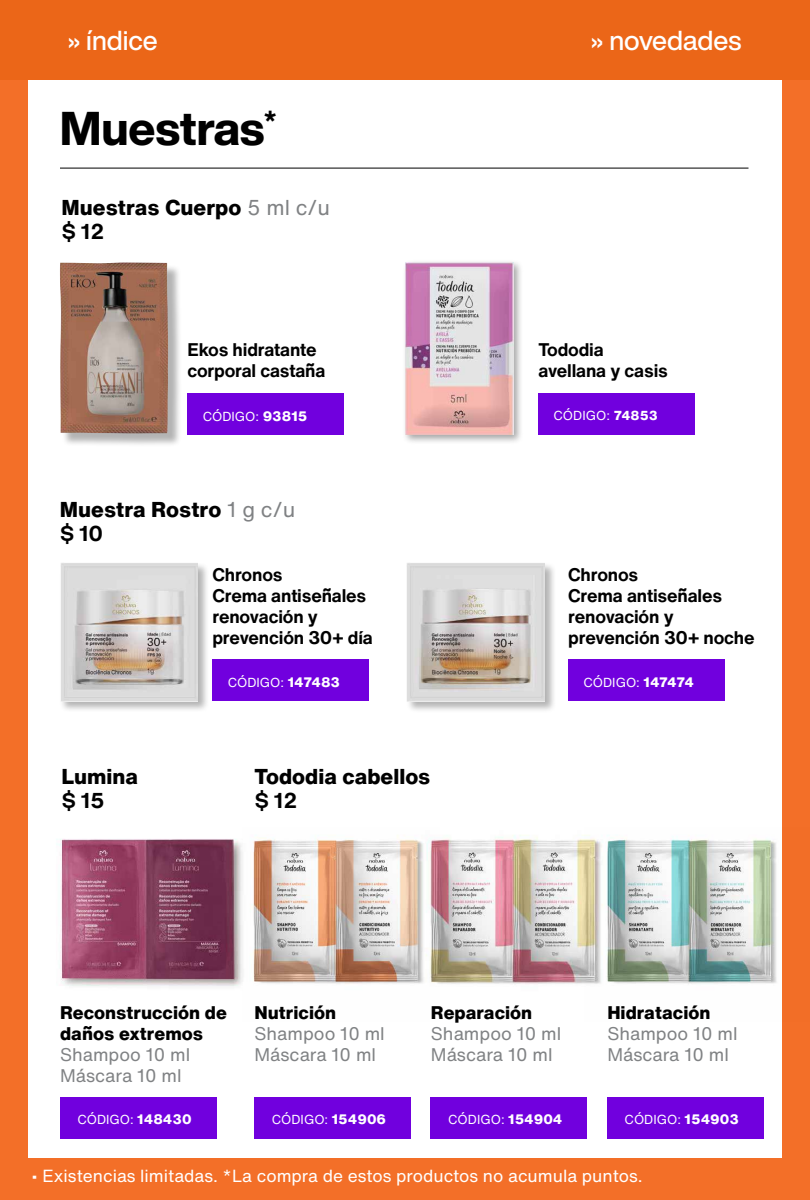
<style>
.page{position:relative;width:810px;height:1200px;background:#fff}
.page>*{position:absolute;margin:0;border:0;box-sizing:border-box;transform-origin:0 0}
.t1{font:800 46.58px "Helvetica Now Display";color:#000}
.t2{font:500 27px "Helvetica Now Display";color:#fff}
.t3{font:800 21.15px/24px "Helvetica Now Text";color:#000}
.t4{font:700 21.15px "Helvetica Now Text";color:#000}
.t5{font:700 18px/21px "Helvetica Now Text";letter-spacing:-.01em;color:#000}
.t6{font:18px/21px "Helvetica Now Text";color:#808284}
.t7{font:800 18px/21px "Helvetica Now Text";color:#000}
.t8{font:17.25px "Helvetica Now Text";color:#fff}
.t9{font:12.83px "Helvetica Now Text";color:#fff}
.s1{font-weight:400;color:#808284}
.s2{font-weight:700}
.s3{font-weight:800;font-size:13.5px}
.s4{font-weight:800}
</style>
<div class="page">
<div style="left:0;top:77px;width:810px;height:1123px;background:#f36f28"></div>
<div style="left:28px;top:62px;width:753px;height:1096px;background:#fff"></div>
<div style="left:62px;top:264px;width:120px;height:183px;background:#000;opacity:.3"></div>
<img style="left:60px;top:262px;width:108px;height:171px">
<div style="left:402px;top:259px;width:122px;height:186px;background:#000;opacity:.35"></div>
<img style="left:405px;top:262px;width:109px;height:173px">
<div style="left:188px;top:394px;width:156px;height:41px;background:#7100de"></div>
<div style="left:538px;top:394px;width:156px;height:41px;background:#7100de"></div>
<div style="left:212px;top:660px;width:157px;height:41px;background:#7100de"></div>
<div style="left:568px;top:660px;width:156px;height:41px;background:#7100de"></div>
<div style="left:406px;top:562px;width:151px;height:151px;background:#000;opacity:.3"></div>
<img style="left:407px;top:562px;width:138px;height:139px">
<div style="left:59px;top:562px;width:151px;height:151px;background:#000;opacity:.3"></div>
<img style="left:60px;top:563px;width:138px;height:138px">
<img style="left:57px;top:839px;width:185px;height:148px">
<img style="left:62px;top:840px;width:172px;height:139px">
<div style="left:60px;top:1097px;width:156px;height:42px;background:#7100de"></div>
<div style="left:255px;top:1097px;width:156px;height:42px;background:#7100de"></div>
<div style="left:431px;top:1097px;width:156px;height:42px;background:#7100de"></div>
<div style="left:607px;top:1097px;width:156px;height:42px;background:#7100de"></div>
<hr style="left:60px;top:168px;width:688px;height:1px;background:#000">
<img style="left:242px;top:835px;width:167px;height:149px">
<img style="left:409px;top:835px;width:176px;height:149px">
<img style="left:585px;top:827px;width:197px;height:194px">
<div style="left:0;top:0;width:810px;height:80px;background:#eb6618"></div>
<h2 class="t2" style="left:67px;top:22px;width:92px">» índice</h2>
<h2 class="t2" style="left:590px;top:22px;width:152px">» novedades</h2>
<h1 class="t1" style="left:60px;top:96px;width:218px">Muestras<sup>*</sup></h1>
<p class="t3" style="left:62px;top:195px;width:270px">Muestras Cuerpo <span class="s1">5 ml c/u </span><span class="s2">$ 12</span></p>
<p class="t5" style="left:188px;top:338px;width:140px">Ekos hidratante corporal castaña</p>
<p class="t5" style="left:538px;top:338px;width:131px">Tododia avellana y casis</p>
<p class="t9" style="left:203px;top:406px;width:106px">CÓDIGO: <span class="s3">93815</span></p>
<p class="t9" style="left:554px;top:406px;width:106px">CÓDIGO: <span class="s4">74853</span></p>
<p class="t3" style="left:60px;top:497px;width:237px">Muestra Rostro <span class="s1">1 g c/u </span><span class="s2">$ 10</span></p>
<p class="t5" style="left:212px;top:564px;width:162px">Chronos<br>Crema antiseñales renovación y prevención 30+ día</p>
<p class="t5" style="left:568px;top:564px;width:188px">Chronos<br>Crema antiseñales renovación y prevención 30+ noche</p>
<p class="t9" style="left:228px;top:672px;width:114px">CÓDIGO: <span class="s3">147483</span></p>
<p class="t9" style="left:583px;top:672px;width:112px">CÓDIGO: <span class="s3">147474</span></p>
<p class="t3" style="left:62px;top:764px;width:78px">Lumina</p>
<p class="t4" style="left:62px;top:784px;width:44px">$ 15</p>
<p class="t3" style="left:255px;top:764px;width:177px">Tododia cabellos</p>
<p class="t4" style="left:255px;top:784px;width:44px">$ 12</p>
<p class="t7" style="left:60px;top:1001px;width:168px">Reconstrucción de daños extremos</p>
<p class="t6" style="left:60px;top:1043px;width:132px">Shampoo 10 ml<br>Máscara 10 ml</p>
<p class="t7" style="left:255px;top:1001px;width:83px">Nutrición</p>
<p class="t6" style="left:255px;top:1022px;width:132px">Shampoo 10 ml<br>Máscara 10 ml</p>
<p class="t7" style="left:431px;top:1001px;width:103px">Reparación</p>
<p class="t6" style="left:431px;top:1022px;width:132px">Shampoo 10 ml<br>Máscara 10 ml</p>
<p class="t7" style="left:607px;top:1001px;width:105px">Hidratación</p>
<p class="t6" style="left:607px;top:1022px;width:132px">Shampoo 10 ml<br>Máscara 10 ml</p>
<p class="t9" style="left:77px;top:1110px;width:116px">CÓDIGO: <span class="s3">148430</span></p>
<p class="t9" style="left:272px;top:1110px;width:116px">CÓDIGO: <span class="s3">154906</span></p>
<p class="t9" style="left:448px;top:1110px;width:116px">CÓDIGO: <span class="s3">154904</span></p>
<p class="t9" style="left:625px;top:1110px;width:116px">CÓDIGO: <span class="s3">154903</span></p>
<p class="t8" style="left:32px;top:1163px;width:613px">• Existencias limitadas. *La compra de estos productos no acumula puntos.</p>
</div>
